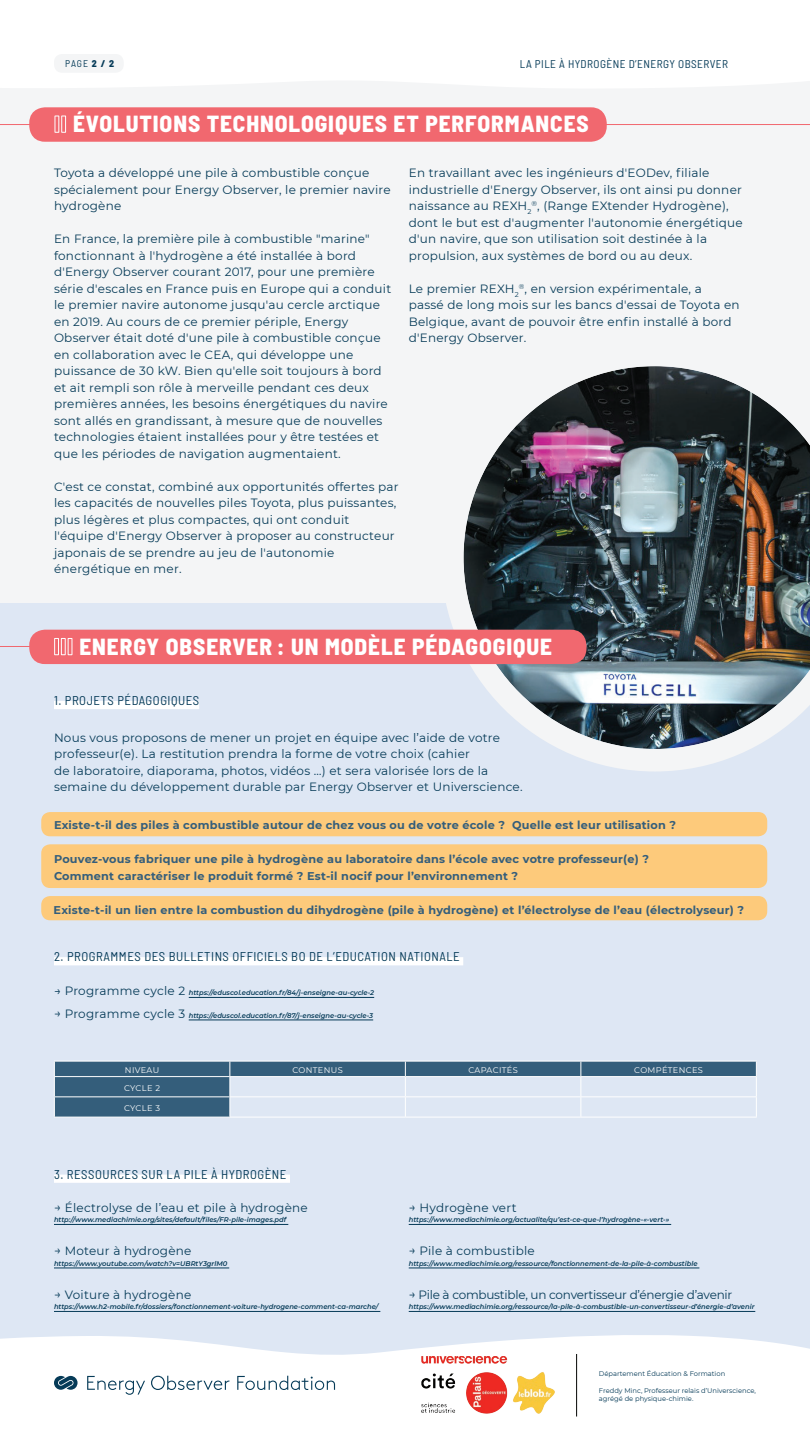
<style>
.page{position:relative;width:810px;height:1440px;background:#fff}
.page>*{position:absolute;margin:0;border:0;box-sizing:border-box;transform-origin:0 0}
.t1{font:800 semi-condensed 23.25px "Barlow";letter-spacing:.04em;color:#fff}
.t2{font:semi-condensed 12.75px "Barlow";letter-spacing:.04em;color:#063b58}
.t3{font:12px/16.5px "Montserrat";letter-spacing:.02em;color:#063b58}
.t4{font:12px "Montserrat";letter-spacing:-.02em;color:#063b58}
.t5{font:700 11.25px/16.5px "Montserrat";letter-spacing:.02em;color:#345e7b}
.t6{font:semi-condensed 11.25px "Barlow";letter-spacing:.04em;color:#063b58}
.t7{font:semi-condensed 9.75px "Barlow";color:#063b58}
.t8{font:8.25px "Montserrat";letter-spacing:.04em;color:#fff}
.t9{font:italic 600 6.75px "Montserrat";color:#063b58}
.t10{font:6.75px/8.1px "Montserrat";color:#063b58}
.s1{font-weight:800}
.s2{font-weight:400;font-style:normal;font-size:12px}
</style>
<div class="page">
<div style="left:0;top:603px;width:810px;height:837px;background:#dee7f4"></div>
<div style="left:0;top:54px;width:810px;height:549px;background:#f4f5f6"></div>
<hr style="left:0;top:646px;width:810px;height:1px;background:#f1686f">
<hr style="left:0;top:124px;width:810px;height:1px;background:#f1686f">
<img style="left:441px;top:366px;width:369px;height:406px">
<div style="left:54px;top:1175px;width:236px;height:8px;background:#fff"></div>
<hr style="left:54px;top:1224px;width:234px;height:1px;background:#063b58">
<hr style="left:54px;top:1268px;width:175px;height:1px;background:#063b58">
<hr style="left:54px;top:1311px;width:326px;height:1px;background:#063b58">
<hr style="left:409px;top:1224px;width:262px;height:1px;background:#063b58">
<hr style="left:409px;top:1268px;width:290px;height:1px;background:#063b58">
<hr style="left:409px;top:1311px;width:346px;height:1px;background:#063b58">
<div style="left:54px;top:957px;width:409px;height:8px;background:#fff"></div>
<hr style="left:189px;top:997px;width:185px;height:1px;background:#063b58">
<hr style="left:189px;top:1020px;width:184px;height:1px;background:#063b58">
<svg style="left:54px;top:1061px;width:703px;height:56px"></svg>
<hr style="left:54px;top:1117px;width:176px;height:1px;background:#fff">
<hr style="left:230px;top:1117px;width:175px;height:1px;background:#fff">
<hr style="left:405px;top:1117px;width:176px;height:1px;background:#fff">
<hr style="left:581px;top:1117px;width:176px;height:1px;background:#fff">
<div style="left:29px;top:107px;width:578px;height:35px;background:#f1686f;border-radius:16px"></div>
<svg style="left:54px;top:115px;width:13px;height:18px"></svg>
<div style="left:29px;top:630px;width:557px;height:34px;background:#f1686f;border-radius:16px"></div>
<svg style="left:54px;top:638px;width:19px;height:18px"></svg>
<div style="left:54px;top:701px;width:145px;height:8px;background:#fff"></div>
<div style="left:41px;top:812px;width:726px;height:24px;background:#fdca7b;border-radius:9px"></div>
<div style="left:41px;top:896px;width:726px;height:24px;background:#fdca7b;border-radius:9px"></div>
<div style="left:41px;top:844px;width:726px;height:44px;background:#fdca7b;border-radius:9px"></div>
<svg style="left:0;top:54px;width:810px;height:34px;fill:#fff"></svg>
<hr style="left:520px;top:71px;width:208px;height:1px;background:#fff">
<div style="left:54px;top:54px;width:70px;height:19px;background:#f4f5f6;border-radius:8px"></div>
<svg style="left:0;top:1335px;width:810px;height:105px;background:#fcfcfd"></svg>
<hr style="left:576px;top:1354px;width:1px;height:63px;background:#040503">
<svg style="left:54px;top:1376px;width:24px;height:14px"></svg>
<svg style="left:87px;top:1376px;width:58px;height:19px"></svg>
<svg style="left:151px;top:1376px;width:79px;height:14px"></svg>
<svg style="left:237px;top:1376px;width:98px;height:14px"></svg>
<img style="left:422px;top:1357px;width:132px;height:57px">
<p class="t7" style="left:65px;top:56px;width:51px">PAGE <span class="s1">2 / 2</span></p>
<p class="t6" style="left:520px;top:56px;width:210px">LA PILE À HYDROGÈNE D’ENERGY OBSERVER</p>
<h1 class="t1" style="left:73px;top:107px;width:517px">ÉVOLUTIONS TECHNOLOGIQUES ET PERFORMANCES</h1>
<p class="t3" style="left:54px;top:164px;width:338px">Toyota a développé une pile à combustible conçue spécialement pour Energy Observer, le premier navire hydrogène</p>
<p class="t3" style="left:54px;top:230px;width:339px">En France, la première pile à combustible "marine" fonctionnant à l'hydrogène a été installée à bord d'Energy Observer courant 2017, pour une première série d'escales en France puis en Europe qui a conduit le premier navire autonome jusqu'au cercle arctique en 2019. Au cours de ce premier périple, Energy Observer était doté d'une pile à combustible conçue en collaboration avec le CEA, qui développe une puissance de 30 kW. Bien qu'elle soit toujours à bord et ait rempli son rôle à merveille pendant ces deux premières années, les besoins énergétiques du navire sont allés en grandissant, à mesure que de nouvelles technologies étaient installées pour y être testées et que les périodes de navigation augmentaient.</p>
<p class="t3" style="left:54px;top:478px;width:346px">C'est ce constat, combiné aux opportunités offertes par les capacités de nouvelles piles Toyota, plus puissantes, plus légères et plus compactes, qui ont conduit l'équipe d'Energy Observer à proposer au constructeur japonais de se prendre au jeu de l'autonomie énergétique en mer.</p>
<p class="t3" style="left:409px;top:164px;width:336px">En travaillant avec les ingénieurs d'EODev, filiale industrielle d'Energy Observer, ils ont ainsi pu donner naissance au REXH<sub>2</sub><sup>®</sup>, (Range EXtender Hydrogène), dont le but est d'augmenter l'autonomie énergétique d'un navire, que son utilisation soit destinée à la propulsion, aux systèmes de bord ou au deux.</p>
<p class="t3" style="left:409px;top:280px;width:333px">Le premier REXH<sub>2</sub><sup>®</sup>, en version expérimentale, a passé de long mois sur les bancs d'essai de Toyota en Belgique, avant de pouvoir être enfin installé à bord d'Energy Observer.</p>
<h1 class="t1" style="left:79px;top:629px;width:474px">ENERGY OBSERVER : UN MODÈLE PÉDAGOGIQUE</h1>
<p class="t2" style="left:54px;top:691px;width:147px">1. PROJETS PÉDAGOGIQUES</p>
<p class="t3" style="left:54px;top:729px;width:470px">Nous vous proposons de mener un projet en équipe avec l’aide de votre professeur(e). La restitution prendra la forme de votre choix (cahier<br>de laboratoire, diaporama, photos, vidéos …) et sera valorisée lors de la semaine du développement durable par Energy Observer et Universcience.</p>
<p class="t5" style="left:54px;top:816px;width:624px">Existe-t-il des piles à combustible autour de chez vous ou de votre école ? Quelle est leur utilisation ?</p>
<p class="t5" style="left:54px;top:851px;width:596px">Pouvez-vous fabriquer une pile à hydrogène au laboratoire dans l’école avec votre professeur(e) ?<br>Comment caractériser le produit formé ? Est-il nocif pour l’environnement ?</p>
<p class="t5" style="left:54px;top:901px;width:692px">Existe-t-il un lien entre la combustion du dihydrogène (pile à hydrogène) et l’électrolyse de l’eau (électrolyseur) ?</p>
<p class="t2" style="left:54px;top:948px;width:407px">2. PROGRAMMES DES BULLETINS OFFICIELS BO DE L’EDUCATION NATIONALE</p>
<p class="t9" style="left:54px;top:988px;width:322px"><span class="s2">→ Programme cycle 2</span> https://eduscol.education.fr/84/j-enseigne-au-cycle-2</p>
<p class="t9" style="left:54px;top:1011px;width:321px"><span class="s2">→ Programme cycle 3</span> https://eduscol.education.fr/87/j-enseigne-au-cycle-3</p>
<p class="t8" style="left:125px;top:1064px;width:36px">Niveau</p>
<p class="t8" style="left:292px;top:1064px;width:52px">Conten us</p>
<p class="t8" style="left:468px;top:1064px;width:10px">Capaci</p>
<p class="t8" style="left:502px;top:1064px;width:17px">tés</p>
<p class="t8" style="left:634px;top:1064px;width:46px">Compétence</p>
<p class="t8" style="left:698px;top:1064px;width:7px">s</p>
<p class="t8" style="left:124px;top:1082px;width:18px">Cycle</p>
<p class="t8" style="left:155px;top:1082px;width:6px">2</p>
<p class="t8" style="left:124px;top:1102px;width:18px">Cycle</p>
<p class="t8" style="left:155px;top:1102px;width:6px">3</p>
<p class="t2" style="left:54px;top:1165px;width:234px">3. RESSOURCES SUR LA PILE À HYDROGÈNE</p>
<p class="t3" style="left:54px;top:1199px;width:255px">→ Électrolyse de l’eau et pile à hydrogène</p>
<p class="t9" style="left:54px;top:1215px;width:234px">http://www.mediachimie.org/sites/default/files/FR-pile-images.pdf</p>
<p class="t3" style="left:54px;top:1242px;width:139px">→ Moteur à hydrogène</p>
<p class="t9" style="left:54px;top:1259px;width:175px">https://www.youtube.com/watch?v=UBRtY3grlM0</p>
<p class="t3" style="left:54px;top:1286px;width:139px">→ Voiture à hydrogène</p>
<p class="t9" style="left:54px;top:1302px;width:326px">https://www.h2-mobile.fr/dossiers/fonctionnement-voiture-hydrogene-comment-ca-marche/</p>
<p class="t3" style="left:409px;top:1199px;width:109px">→ Hydrogène vert</p>
<p class="t9" style="left:409px;top:1215px;width:262px">https://www.mediachimie.org/actualite/qu’est-ce-que-l’hydrogène-«-vert-»</p>
<p class="t3" style="left:409px;top:1242px;width:128px">→ Pile à combustible</p>
<p class="t9" style="left:409px;top:1259px;width:290px">https://www.mediachimie.org/ressource/fonctionnement-de-la-pile-à-combustible</p>
<p class="t4" style="left:409px;top:1286px;width:325px">→ Pile à combustible, un convertisseur d’énergie d’avenir</p>
<p class="t9" style="left:409px;top:1302px;width:347px">https://www.mediachimie.org/ressource/la-pile-à-combustible-un-convertisseur-d’énergie-d’avenir</p>
<p class="t10" style="left:599px;top:1370px;width:128px">Département Éducation &amp; Formation</p>
<p class="t10" style="left:599px;top:1386px;width:159px">Freddy Minc, Professeur relais d’Universcience, agrégé de physique-chimie.</p>
</div>
